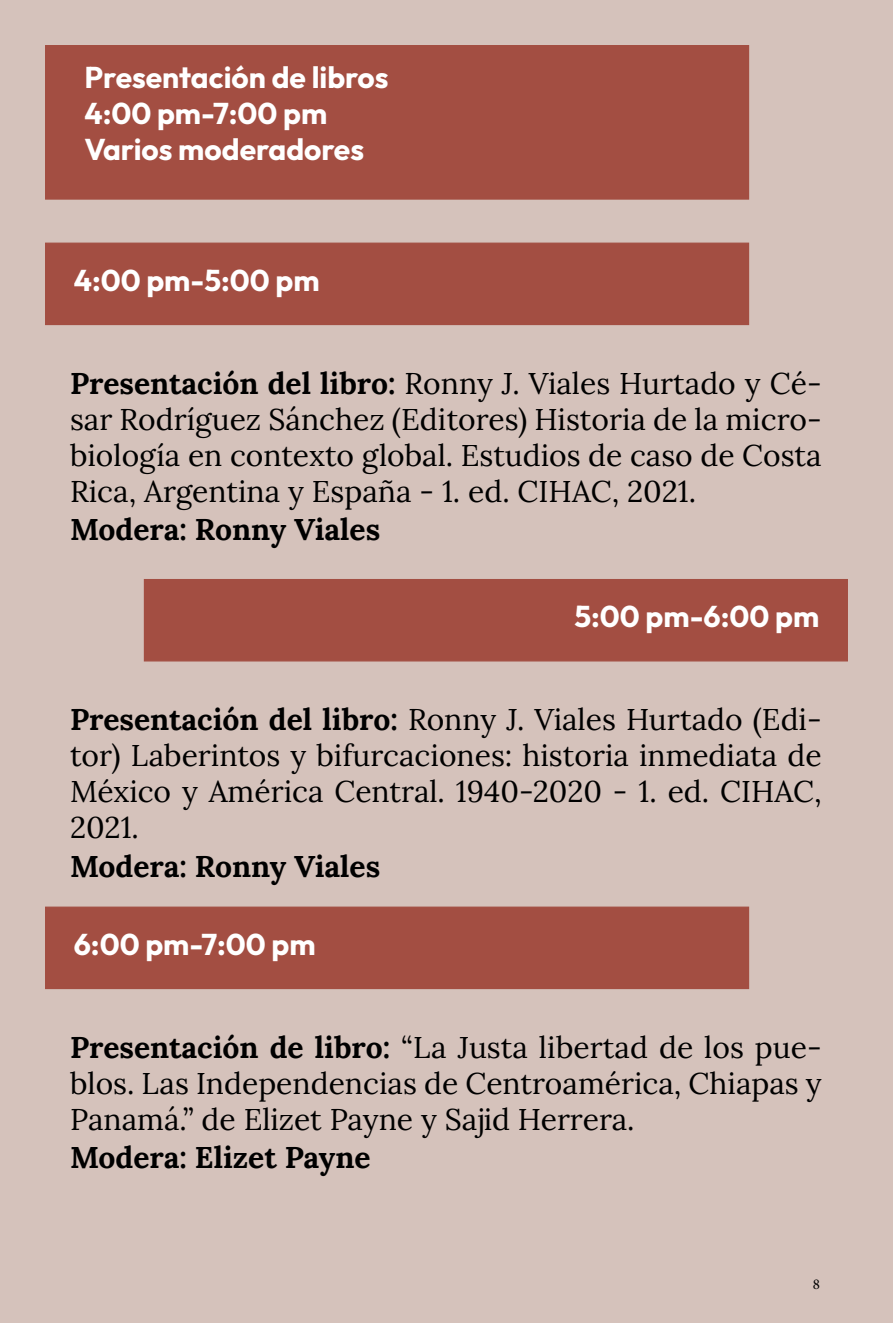
<style>
.page{position:relative;width:893px;height:1323px;background:#fff}
.page>*{position:absolute;margin:0;border:0;box-sizing:border-box;transform-origin:0 0}
.t1{font:30px/36px "Lora";color:#000;text-align:justify}
.t2{font:700 30px "Outfit";color:#fff}
.t3{font:700 30px "Lora";color:#000}
.t4{font:15px "Minion Pro";color:#000}
.s1{font-weight:700}
</style>
<div class="page">
<div style="left:0;top:0;width:892px;height:1322px;background:#d5c2bb"></div>
<div style="left:45px;top:45px;width:704px;height:155px;background:#a34e42;border:1px solid #a34e42"></div>
<div style="left:45px;top:242px;width:704px;height:83px;background:#a34e42;border:1px solid #a34e42"></div>
<div style="left:144px;top:579px;width:704px;height:82px;background:#a34e42"></div>
<div style="left:45px;top:906px;width:704px;height:83px;background:#a34e42;border:1px solid #a34e42"></div>
<p class="t2" style="left:84px;top:61px;width:306px">Presentación de libros</p>
<p class="t2" style="left:84px;top:97px;width:244px">4:00 pm-7:00 pm</p>
<p class="t2" style="left:84px;top:133px;width:281px">Varios moderadores</p>
<p class="t2" style="left:74px;top:263px;width:247px">4:00 pm-5:00 pm</p>
<p class="t1" style="left:70px;top:363px;width:753px"><span class="s1">Presentación del libro:</span> Ronny J. Viales Hurtado y Cé&shy;sar Rodríguez Sánchez (Editores) Historia de la micro&shy;biología en contexto global. Estudios de caso de Costa Rica, Argentina y España - 1. ed. CIHAC, 2021.</p>
<p class="t3" style="left:70px;top:507px;width:312px">Modera: Ronny Viales</p>
<p class="t2" style="left:574px;top:599px;width:246px">5:00 pm-6:00 pm</p>
<p class="t1" style="left:70px;top:699px;width:753px"><span class="s1">Presentación del libro:</span> Ronny J. Viales Hurtado (Edi&shy;tor) Laberintos y bifurcaciones: historia inmediata de México y América Central. 1940-2020 - 1. ed. CIHAC, 2021.</p>
<p class="t3" style="left:70px;top:843px;width:312px">Modera: Ronny Viales</p>
<p class="t2" style="left:74px;top:927px;width:243px">6:00 pm-7:00 pm</p>
<p class="t1" style="left:70px;top:1027px;width:753px"><span class="s1">Presentación de libro:</span> “La Justa libertad de los pue&shy;blos. Las Independencias de Centroamérica, Chiapas y Panamá.” de Elizet Payne y Sajid Herrera.</p>
<p class="t3" style="left:70px;top:1135px;width:302px">Modera: Elizet Payne</p>
<p class="t4" style="left:812px;top:1274px;width:9px">8</p>
</div>
